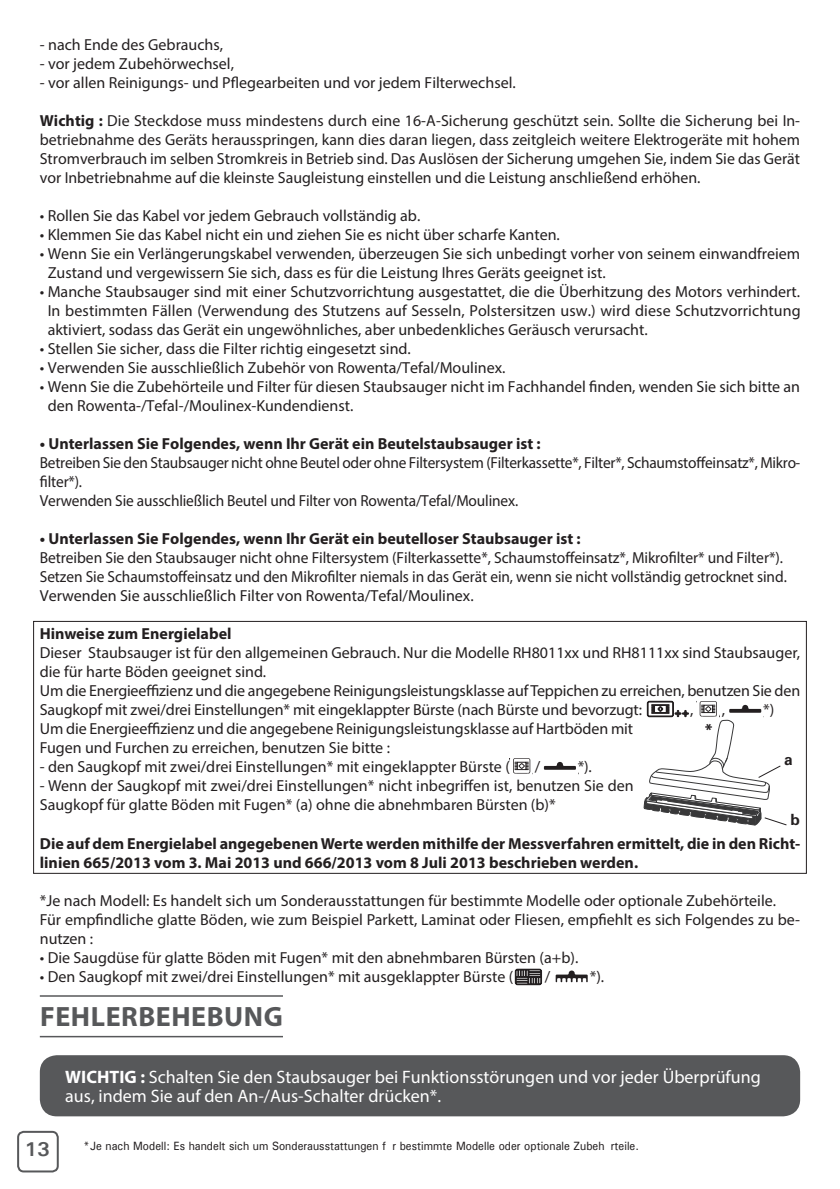
<style>
.page{position:relative;width:840px;height:1189px;background:#fff}
.page>*{position:absolute;margin:0;border:0;box-sizing:border-box;transform-origin:0 0}
.t1{font:700 28px "Myriad Pro";letter-spacing:.02em;color:#57585a}
.t2{font:700 20px "Univers ATT";color:#57585a}
.t3{font:18px/19px "Myriad Pro";color:#fff}
.t4{font:16px/19px "Myriad Pro";color:#231f20}
.t5{font:700 16px/19px "Myriad Pro";color:#231f20}
.t6{font:16px/19px "Myriad Pro";color:#231f20;scale:.96 1}
.t7{font:700 15.4px "Univers";color:#231f20}
.t8{font:12px "Univers ATT";color:#231f20;scale:.9 1}
.s1{font-weight:700}
</style>
<div class="page">
<div style="left:17px;top:1130px;width:42px;height:42px;border:2px solid #57585a;border-radius:6px"></div>
<hr style="left:40px;top:995px;width:243px;height:1px;background:#57585a">
<hr style="left:40px;top:1036px;width:243px;height:1px;background:#57585a">
<svg style="left:509px;top:758px;width:24px;height:16px"></svg>
<svg style="left:543px;top:762px;width:32px;height:8px"></svg>
<svg style="left:514px;top:968px;width:28px;height:17px"></svg>
<svg style="left:555px;top:970px;width:32px;height:12px"></svg>
<div style="left:33px;top:621px;width:773px;height:253px;border:1px solid #231f20"></div>
<svg style="left:643px;top:700px;width:144px;height:126px"></svg>
<div style="left:40px;top:1055px;width:759px;height:61px;background:#57585a;border-radius:17px"></div>
<p class="t4" style="left:40px;top:35px;width:185px">- nach Ende des Gebrauchs,</p>
<p class="t4" style="left:40px;top:54px;width:196px">- vor jedem Zubehörwechsel,</p>
<p class="t4" style="left:40px;top:73px;width:477px">- vor allen Reinigungs- und Pflegearbeiten und vor jedem Filterwechsel.</p>
<p class="t4" style="left:40px;top:111px;width:761px;text-align:justify"><span class="s1">Wichtig :</span> Die Steckdose muss mindestens durch eine 16-A-Sicherung geschützt sein. Sollte die Sicherung bei In&shy;betriebnahme des Geräts herausspringen, kann dies daran liegen, dass zeitgleich weitere Elektrogeräte mit hohem Stromverbrauch im selben Stromkreis in Betrieb sind. Das Auslösen der Sicherung umgehen Sie, indem Sie das Gerät vor Inbetriebnahme auf die kleinste Saugleistung einstellen und die Leistung anschließend erhöhen.</p>
<p class="t4" style="left:40px;top:206px;width:382px">• Rollen Sie das Kabel vor jedem Gebrauch vollständig ab.</p>
<p class="t4" style="left:40px;top:225px;width:521px">• Klemmen Sie das Kabel nicht ein und ziehen Sie es nicht über scharfe Kanten.</p>
<p class="t4" style="left:48px;top:244px;width:753px;text-indent:-8px">• Wenn Sie ein Verlängerungskabel verwenden, überzeugen Sie sich unbedingt vorher von seinem einwandfreiem<br>Zustand und vergewissern Sie sich, dass es für die Leistung Ihres Geräts geeignet ist.</p>
<p class="t4" style="left:48px;top:282px;width:754px;text-align:justify;text-indent:-8px">• Manche Staubsauger sind mit einer Schutzvorrichtung ausgestattet, die die Überhitzung des Motors verhindert.<br>In bestimmten Fällen (Verwendung des Stutzens auf Sesseln, Polstersitzen usw.) wird diese Schutzvorrichtung aktiviert, sodass das Gerät ein ungewöhnliches, aber unbedenkliches Geräusch verursacht.</p>
<p class="t4" style="left:40px;top:339px;width:372px">• Stellen Sie sicher, dass die Filter richtig eingesetzt sind.</p>
<p class="t4" style="left:40px;top:358px;width:467px">• Verwenden Sie ausschließlich Zubehör von Rowenta/Tefal/Moulinex.</p>
<p class="t4" style="left:48px;top:377px;width:753px;text-indent:-8px">• Wenn Sie die Zubehörteile und Filter für diesen Staubsauger nicht im Fachhandel finden, wenden Sie sich bitte an den Rowenta-/Tefal-/Moulinex-Kundendienst.</p>
<p class="t5" style="left:40px;top:434px;width:502px">• Unterlassen Sie Folgendes, wenn Ihr Gerät ein Beutelstaubsauger ist :</p>
<p class="t6" style="left:40px;top:453px;width:793px">Betreiben Sie den Staubsauger nicht ohne Beutel oder ohne Filtersystem (Filterkassette*, Filter*, Schaumstoffeinsatz*, Mikro&shy;filter*).<br>Verwenden Sie ausschließlich Beutel und Filter von Rowenta/Tefal/Moulinex.</p>
<p class="t5" style="left:40px;top:529px;width:542px">• Unterlassen Sie Folgendes, wenn Ihr Gerät ein beutelloser Staubsauger ist :</p>
<p class="t4" style="left:40px;top:548px;width:748px">Betreiben Sie den Staubsauger nicht ohne Filtersystem (Filterkassette*, Schaumstoffeinsatz*, Mikrofilter* und Filter*).<br>Setzen Sie Schaumstoffeinsatz und den Mikrofilter niemals in das Gerät ein, wenn sie nicht vollständig getrocknet sind.<br>Verwenden Sie ausschließlich Filter von Rowenta/Tefal/Moulinex.</p>
<p class="t5" style="left:40px;top:624px;width:193px">Hinweise zum Energielabel</p>
<p class="t4" style="left:40px;top:643px;width:761px">Dieser Staubsauger ist für den allgemeinen Gebrauch. Nur die Modelle RH8011xx und RH8111xx sind Staubsauger, die für harte Böden geeignet sind.<br>Um die Energieeffizienz und die angegebene Reinigungsleistungsklasse auf Teppichen zu erreichen, benutzen Sie den Saugkopf mit zwei/drei Einstellungen* mit eingeklappter Bürste (nach Bürste und bevorzugt:</p>
<p class="t4" style="left:690px;top:700px;width:5px">,</p>
<p class="t4" style="left:721px;top:700px;width:5px">,</p>
<p class="t4" style="left:763px;top:700px;width:13px">*)</p>
<p class="t4" style="left:40px;top:719px;width:594px">Um die Energieeffizienz und die angegebene Reinigungsleistungsklasse auf Hartböden mit<br>Fugen und Furchen zu erreichen, benutzen Sie bitte :</p>
<p class="t4" style="left:40px;top:757px;width:471px">- den Saugkopf mit zwei/drei Einstellungen* mit eingeklappter Bürste (</p>
<p class="t4" style="left:534px;top:757px;width:7px">/</p>
<p class="t4" style="left:577px;top:757px;width:16px">*).</p>
<p class="t4" style="left:40px;top:776px;width:595px">- Wenn der Saugkopf mit zwei/drei Einstellungen* nicht inbegriffen ist, benutzen Sie den<br>Saugkopf für glatte Böden mit Fugen* (a) ohne die abnehmbaren Bürsten (b)*</p>
<p class="t5" style="left:40px;top:833px;width:761px">Die auf dem Energielabel angegebenen Werte werden mithilfe der Messverfahren ermittelt, die in den Richt&shy;linien 665/2013 vom 3. Mai 2013 und 666/2013 vom 8 Juli 2013 beschrieben werden.</p>
<p class="t4" style="left:40px;top:890px;width:761px">*Je nach Modell: Es handelt sich um Sonderausstattungen für bestimmte Modelle oder optionale Zubehörteile.<br>Für empfindliche glatte Böden, wie zum Beispiel Parkett, Laminat oder Fliesen, empfiehlt es sich Folgendes zu be&shy;nutzen :</p>
<p class="t4" style="left:40px;top:947px;width:540px">• Die Saugdüse für glatte Böden mit Fugen* mit den abnehmbaren Bürsten (a+b).</p>
<p class="t4" style="left:40px;top:966px;width:475px">• Den Saugkopf mit zwei/drei Einstellungen* mit ausgeklappter Bürste (</p>
<p class="t4" style="left:544px;top:966px;width:7px">/</p>
<p class="t4" style="left:589px;top:966px;width:16px">*).</p>
<h1 class="t1" style="left:40px;top:998px;width:244px">FEHLERBEHEBUNG</h1>
<p class="t7" style="left:704px;top:720px;width:10px">*</p>
<p class="t7" style="left:783px;top:751px;width:10px">a</p>
<p class="t7" style="left:790px;top:811px;width:11px">b</p>
<p class="t2" style="left:25px;top:1136px;width:27px">13</p>
<p class="t3" style="left:65px;top:1066px;width:696px"><span class="s1">WICHTIG :</span> Schalten Sie den Staubsauger bei Funktionsstörungen und vor jeder Überprüfung aus, indem Sie auf den An-/Aus-Schalter drücken*.</p>
<p class="t8" style="left:83px;top:1138px;width:618px">*Je nach Modell: Es handelt sich um Sonderausstattungen für bestimmte Modelle oder optionale Zubehörteile.</p>
</div>
